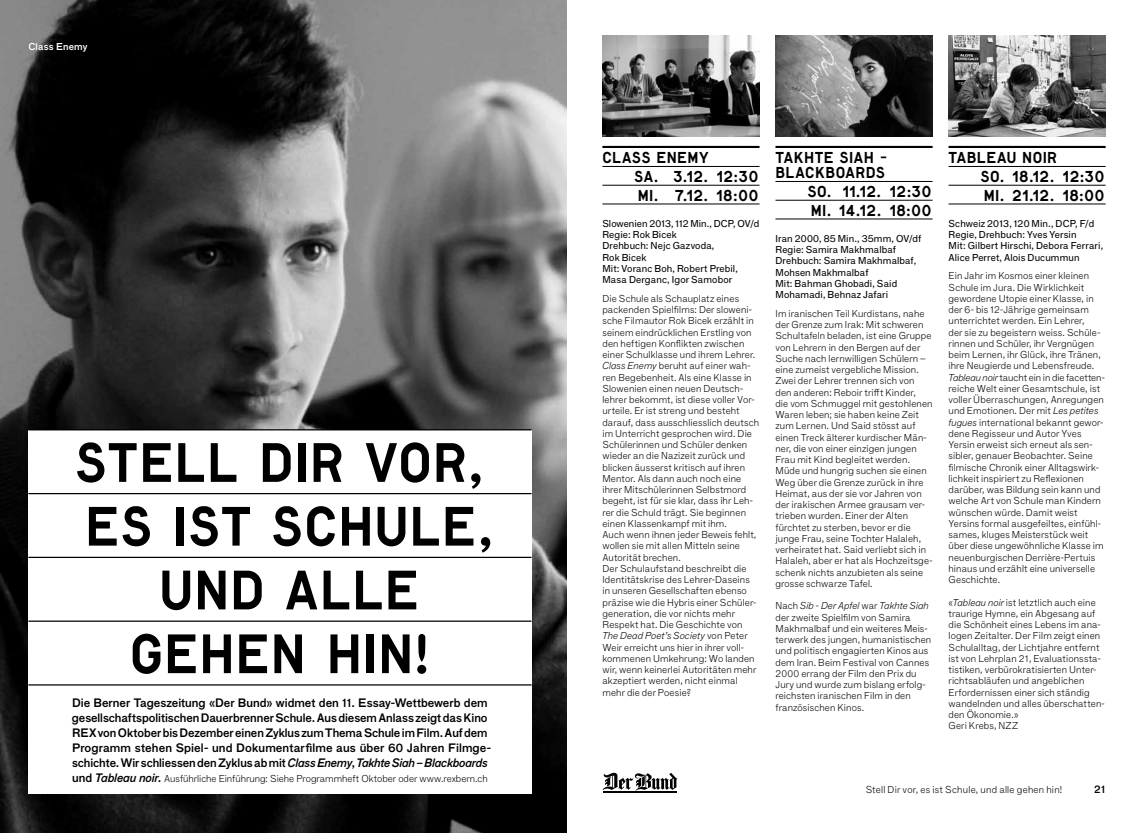
<style>
.page{position:relative;width:1134px;height:833px;background:#fff}
.page>*{position:absolute;margin:0;border:0;box-sizing:border-box;transform-origin:0 0}
.t1{font:52.5px/63.8px "Lutz Headline";letter-spacing:.015em;color:#000;text-align:center}
.t2{font:15px/18.8px "Lutz Headline";letter-spacing:.02em;color:#000}
.t3{font:11.88px/15px "F Grotesk Demi";letter-spacing:-.005em;color:#000}
.t4{font:10.62px "F Grotesk Demi";color:#000}
.t5{font:100 9.75px/11.2px "F Grotesk";letter-spacing:.015em;color:#000}
.t6{font:9.75px/11.2px "F Grotesk";letter-spacing:.015em;color:#000}
.t7{font:9.75px "F Grotesk Demi";letter-spacing:.02em;color:#fff}
.s1{font-style:italic}
.s2{font-family:"F Grotesk Demi";font-weight:400;font-size:11.88px}
.s3{font-family:"F Grotesk Demi";font-weight:400;font-style:italic;font-size:11.88px}
</style>
<div class="page">
<img style="left:948px;top:35px;width:158px;height:102px">
<img style="left:775px;top:35px;width:157px;height:102px">
<img style="left:602px;top:35px;width:157px;height:102px">
<hr style="left:948px;top:146px;width:158px;height:2px;background:#000">
<hr style="left:948px;top:166px;width:158px;height:1px;background:#000">
<hr style="left:948px;top:185px;width:158px;height:1px;background:#000">
<hr style="left:948px;top:204px;width:158px;height:1px;background:#000">
<hr style="left:775px;top:146px;width:157px;height:2px;background:#000">
<hr style="left:775px;top:181px;width:157px;height:1px;background:#000">
<hr style="left:775px;top:200px;width:157px;height:1px;background:#000">
<hr style="left:775px;top:219px;width:157px;height:1px;background:#000">
<hr style="left:602px;top:146px;width:157px;height:2px;background:#000">
<hr style="left:602px;top:166px;width:157px;height:1px;background:#000">
<hr style="left:602px;top:185px;width:157px;height:1px;background:#000">
<hr style="left:602px;top:204px;width:157px;height:1px;background:#000">
<img style="left:0;top:0;width:567px;height:833px">
<div style="left:28px;top:430px;width:503px;height:363px;background:#fff"></div>
<hr style="left:28px;top:429px;width:503px;height:1px;background:#000">
<hr style="left:28px;top:493px;width:503px;height:1px;background:#000">
<hr style="left:28px;top:557px;width:503px;height:1px;background:#000">
<hr style="left:28px;top:620px;width:503px;height:2px;background:#000">
<hr style="left:28px;top:684px;width:503px;height:1px;background:#000">
<svg style="left:602px;top:772px;width:75px;height:19px"></svg>
<hr style="left:603px;top:791px;width:73px;height:2px;background:#000">
<p class="t7" style="left:28px;top:41px;width:61px">Class Enemy</p>
<h1 class="t1" style="left:76px;top:429px;width:420px">STELL DIR VOR,<br>ES IST SCHULE,<br>UND ALLE<br>GEHEN HIN!</h1>
<p class="t3" style="left:72px;top:695px;width:421px">Die Berner Tageszeitung «Der Bund» widmet den 11. Essay-Wettbewerb dem gesellschaftspolitischen Dauerbrenner Schule. Aus diesem Anlass zeigt das Kino REX von Oktober bis Dezember einen Zyklus zum Thema Schule im Film. Auf dem Programm stehen Spiel- und Dokumentarfilme aus über 60 Jahren Filmge&shy;schichte. Wir schliessen den Zyklus ab mit <span class="s1">Class Enemy</span>, <span class="s1">Takhte Siah – Blackboards</span></p>
<p class="t5" style="left:72px;top:772px;width:417px"><span class="s2">und</span> <span class="s3">Tableau noir</span><span class="s2">.</span> Ausführliche Einführung: Siehe Programmheft Oktober oder www.rexbern.ch</p>
<h2 class="t2" style="left:634px;top:148px;width:126px;text-indent:-32px">CLASS ENEMY<br>SA. 3.12. 12:30<br>MI. 7.12. 18:00</h2>
<p class="t6" style="left:602px;top:218px;width:158px">Slowenien 2013, 112 Min., DCP, OV/d<br>Regie: Rok Bicek<br>Drehbuch: Nejc Gazvoda,<br>Rok Bicek<br>Mit: Voranc Boh, Robert Prebil,<br>Masa Derganc, Igor Samobor</p>
<p class="t5" style="left:602px;top:292px;width:158px">Die Schule als Schauplatz eines packenden Spielfilms: Der sloweni&shy;sche Filmautor Rok Bicek erzählt in seinem eindrücklichen Erstling von den heftigen Konflikten zwischen einer Schulklasse und ihrem Lehrer.<br><span class="s1">Class Enemy</span> beruht auf einer wah&shy;ren Begebenheit. Als eine Klasse in Slowenien einen neuen Deutsch&shy;lehrer bekommt, ist diese voller Vor&shy;urteile. Er ist streng und besteht darauf, dass ausschliesslich deutsch im Unterricht gesprochen wird. Die Schülerinnen und Schüler denken wieder an die Nazizeit zurück und blicken äusserst kritisch auf ihren Mentor. Als dann auch noch eine ihrer Mitschülerinnen Selbstmord begeht, ist für sie klar, dass ihr Leh&shy;rer die Schuld trägt. Sie beginnen einen Klassenkampf mit ihm.<br>Auch wenn ihnen jeder Beweis fehlt, wollen sie mit allen Mitteln seine Autorität brechen.<br>Der Schulaufstand beschreibt die Identitätskrise des Lehrer-Daseins in unseren Gesellschaften ebenso präzise wie die Hybris einer Schüler&shy;generation, die vor nichts mehr Respekt hat. Die Geschichte von <span class="s1">The Dead Poet’s Society</span> von Peter Weir erreicht uns hier in ihrer voll&shy;kommenen Umkehrung: Wo landen wir, wenn keinerlei Autoritäten mehr akzeptiert werden, nicht einmal mehr die der Poesie?</p>
<h2 class="t2" style="left:775px;top:150px;width:113px;line-height:15px">TAKHTE SIAH -<br>BLACKBOARDS</h2>
<h2 class="t2" style="left:808px;top:181px;width:126px">SO. 11.12. 12:30<br>MI. 14.12. 18:00</h2>
<p class="t6" style="left:775px;top:233px;width:147px">Iran 2000, 85 Min., 35mm, OV/df<br>Regie: Samira Makhmalbaf<br>Drehbuch: Samira Makhmalbaf,<br>Mohsen Makhmalbaf<br>Mit: Bahman Ghobadi, Said<br>Mohamadi, Behnaz Jafari</p>
<p class="t5" style="left:775px;top:307px;width:159px">Im iranischen Teil Kurdistans, nahe der Grenze zum Irak: Mit schweren Schultafeln beladen, ist eine Gruppe von Lehrern in den Bergen auf der Suche nach lernwilligen Schülern – eine zumeist vergebliche Mission.<br>Zwei der Lehrer trennen sich von den anderen: Reboir trifft Kinder,<br>die vom Schmuggel mit gestohlenen Waren leben; sie haben keine Zeit zum Lernen. Und Said stösst auf einen Treck älterer kurdischer Män&shy;ner, die von einer einzigen jungen Frau mit Kind begleitet werden.<br>Müde und hungrig suchen sie einen Weg über die Grenze zurück in ihre Heimat, aus der sie vor Jahren von der irakischen Armee grausam ver&shy;trieben wurden. Einer der Alten fürchtet zu sterben, bevor er die junge Frau, seine Tochter Halaleh, verheiratet hat. Said verliebt sich in Halaleh, aber er hat als Hochzeitsge&shy;schenk nichts anzubieten als seine grosse schwarze Tafel.</p>
<p class="t5" style="left:775px;top:599px;width:157px">Nach <span class="s1">Sib - Der Apfel</span> war <span class="s1">Takhte Siah </span>der zweite Spielfilm von Samira<br>Makhmalbaf und ein weiteres Meis&shy;terwerk des jungen, humanistischen und politisch engagierten Kinos aus dem Iran. Beim Festival von Cannes<br>2000 errang der Film den Prix du<br>Jury und wurde zum bislang erfolg&shy;reichsten iranischen Film in den französischen Kinos.</p>
<h2 class="t2" style="left:981px;top:148px;width:126px;text-indent:-32px">TABLEAU NOIR<br>SO. 18.12. 12:30<br>MI. 21.12. 18:00</h2>
<p class="t6" style="left:948px;top:218px;width:156px">Schweiz 2013, 120 Min., DCP, F/d<br>Regie, Drehbuch: Yves Yersin<br>Mit: Gilbert Hirschi, Debora Ferrari,<br>Alice Perret, Alois Ducummun</p>
<p class="t5" style="left:948px;top:270px;width:158px">Ein Jahr im Kosmos einer kleinen Schule im Jura. Die Wirklichkeit gewordene Utopie einer Klasse, in der 6- bis 12-Jährige gemeinsam unterrichtet werden. Ein Lehrer,<br>der sie zu begeistern weiss. Schüle&shy;rinnen und Schüler, ihr Vergnügen beim Lernen, ihr Glück, ihre Tränen, ihre Neugierde und Lebensfreude.<br><span class="s1">Tableau noir</span> taucht ein in die facetten&shy;reiche Welt einer Gesamtschule, ist voller Überraschungen, Anregungen und Emotionen. Der mit <span class="s1">Les petites fugues</span> international bekannt gewor&shy;dene Regisseur und Autor Yves Yersin erweist sich erneut als sen&shy;sibler, genauer Beobachter. Seine filmische Chronik einer Alltagswirk&shy;lichkeit inspiriert zu Reflexionen darüber, was Bildung sein kann und welche Art von Schule man Kindern wünschen würde. Damit weist Yersins formal ausgefeiltes, einfühl&shy;sames, kluges Meisterstück weit über diese ungewöhnliche Klasse im neuenburgischen Derrière-Pertuis hinaus und erzählt eine universelle Geschichte.</p>
<p class="t5" style="left:948px;top:596px;width:158px">«<span class="s1">Tableau noir</span> ist letztlich auch eine traurige Hymne, ein Abgesang auf die Schönheit eines Lebens im ana&shy;logen Zeitalter. Der Film zeigt einen<br>Schulalltag, der Lichtjahre entfernt ist von Lehrplan 21, Evaluationssta&shy;tistiken, verbürokratisierten Unter&shy;richtsabläufen und angeblichen<br>Erfordernissen einer sich ständig wandelnden und alles überschatten&shy;den Ökonomie.»<br>Geri Krebs, NZZ</p>
<p class="t5" style="left:866px;top:783px;width:198px">Stell Dir vor, es ist Schule, und alle gehen hin!</p>
<p class="t4" style="left:1094px;top:783px;width:13px">21</p>
</div>
